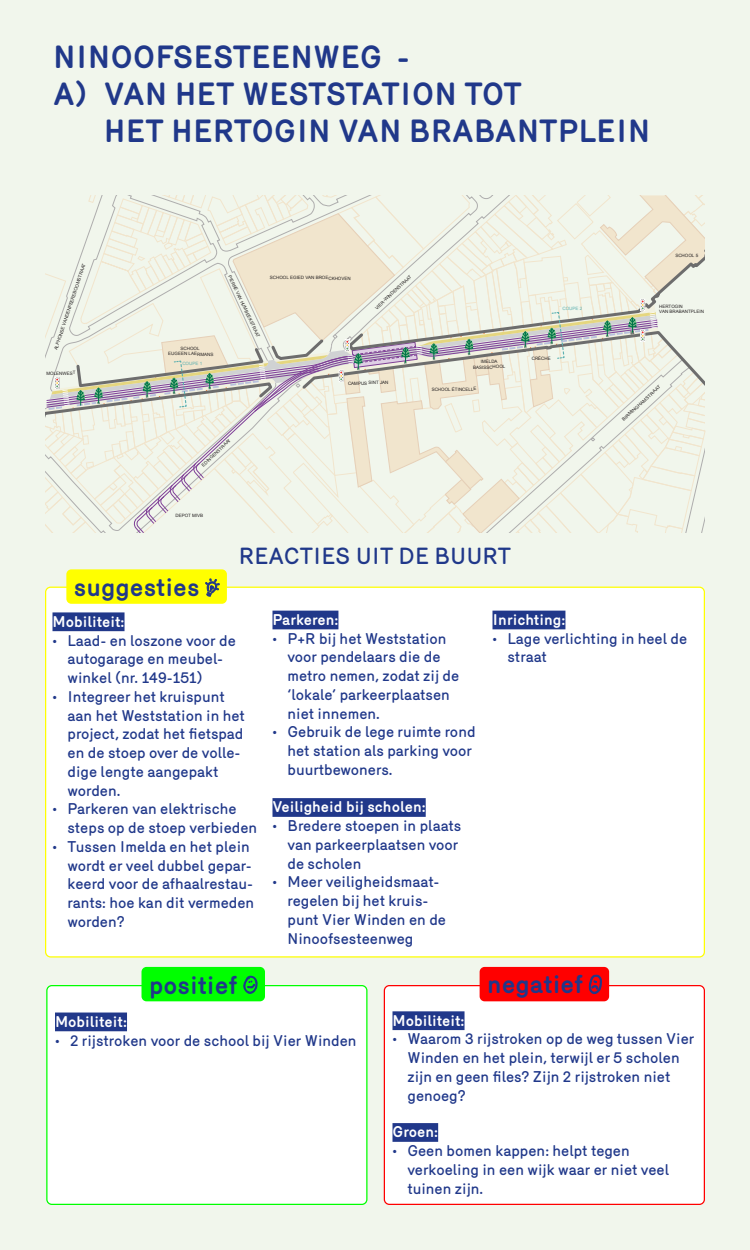
<style>
.page{position:relative;width:750px;height:1250px;background:#f1f6ec}
.page>*{position:absolute;margin:0;border:0;box-sizing:border-box;transform-origin:0 0}
.t1{font:700 31px "Mercury";color:#20388a}
.t2{font:700 31px "Mercury";letter-spacing:-.025em;color:#20388a}
.t3{font:700 25px "Mercury";color:#20388a}
.t4{font:500 22.5px "Mercury";color:#20388a}
.t5{font:500 15px/18.8px "Mercury";color:#20388a}
.t6{font:700 15px "Mercury";color:#fff}
.t7{font:4.5px/5.4px "Arial";color:#231f20;text-align:center}
.t8{font:4.5px "Arial";color:#231f20;scale:1.07 1}
.t9{font:4.5px "Arial";color:#5bb0b0}
</style>
<div class="page">
<svg style="left:45px;top:195px;width:661px;height:338px"></svg>
<div style="left:47px;top:986px;width:320px;height:218px;background:#fff;border-radius:5px"></div>
<div style="left:55px;top:1013px;width:72px;height:18px;background:#21388a"></div>
<div style="left:46px;top:985px;width:322px;height:220px;border:1px solid #0f0;border-radius:5px"></div>
<div style="left:384px;top:986px;width:320px;height:218px;background:#fff;border-radius:5px"></div>
<div style="left:392px;top:1011px;width:73px;height:19px;background:#21388a"></div>
<div style="left:392px;top:1123px;width:46px;height:19px;background:#21388a"></div>
<div style="left:384px;top:985px;width:321px;height:220px;border:1px solid #f00;border-radius:5px"></div>
<div style="left:46px;top:587px;width:658px;height:370px;background:#fff;border-radius:5px"></div>
<div style="left:52px;top:612px;width:73px;height:19px;background:#21388a"></div>
<div style="left:272px;top:611px;width:66px;height:18px;background:#21388a"></div>
<div style="left:272px;top:798px;width:154px;height:19px;background:#21388a"></div>
<div style="left:492px;top:611px;width:73px;height:18px;background:#21388a"></div>
<div style="left:142px;top:967px;width:123px;height:34px;background:#0f0;border-radius:5px"></div>
<svg style="left:243px;top:975px;width:15px;height:19px"></svg>
<div style="left:480px;top:967px;width:129px;height:34px;background:#f00;border-radius:5px"></div>
<svg style="left:589px;top:975px;width:13px;height:19px"></svg>
<div style="left:66px;top:569px;width:161px;height:35px;background:#ff0;border-radius:5px"></div>
<svg style="left:205px;top:579px;width:14px;height:17px"></svg>
<h1 class="t1" style="left:53px;top:38px;width:358px">NINOOFSESTEENWEG -</h1>
<h1 class="t2" style="left:53px;top:76px;width:470px">A) VAN HET WESTSTATION TOT</h1>
<h1 class="t1" style="left:104px;top:113px;width:548px">HET HERTOGIN VAN BRABANTPLEIN</h1>
<p class="t7" style="left:53px;top:349px;width:92px;rotate:-72deg">ALPHONSE VANDENPEEREBOOMSTRAAT</p>
<p class="t7" style="left:232px;top:274px;width:69px;rotate:65deg">PIERRE VAN HUMBEEKSTRAAT</p>
<p class="t7" style="left:270px;top:274px;width:82px;rotate:1deg">SCHOOL EGIED VAN BROECKHOVEN</p>
<p class="t7" style="left:168px;top:345px;width:47px;rotate:1deg">SCHOOL<br>EUGEEN LAERMANS</p>
<p class="t9" style="left:182px;top:360px;width:21px;rotate:1deg">COUPE 1</p>
<p class="t7" style="left:46px;top:371px;width:31px;rotate:-1deg">MOLENWEST</p>
<p class="t7" style="left:374px;top:306px;width:49px;rotate:-43deg">VIER-WINDENSTRAAT</p>
<p class="t7" style="left:473px;top:359px;width:34px;rotate:-1deg">IMELDA<br>BASISSCHOOL</p>
<p class="t9" style="left:563px;top:306px;width:21px;rotate:1deg">COUPE 2</p>
<p class="t7" style="left:532px;top:356px;width:21px;rotate:-1deg">CRÈCHE</p>
<p class="t7" style="left:675px;top:253px;width:24px;rotate:1deg">SCHOOL 5</p>
<p class="t7" style="left:659px;top:304px;width:46px;text-align:left">HERTOGIN<br>VAN BRABANTPLEIN</p>
<p class="t7" style="left:201px;top:464px;width:40px;rotate:-43deg">EDINGENSTRAAT</p>
<p class="t7" style="left:348px;top:381px;width:42px;rotate:-1deg">CAMPUS SINT JAN</p>
<p class="t7" style="left:432px;top:387px;width:46px;rotate:-1deg">SCHOOL ÉTINCELLE</p>
<p class="t7" style="left:176px;top:513px;width:29px;rotate:1deg">DEPOT MIVB</p>
<h2 class="t3" style="left:74px;top:573px;width:127px">suggesties</h2>
<h3 class="t4" style="left:239px;top:543px;width:274px">REACTIES UIT DE BUURT</h3>
<p class="t8" style="left:621px;top:417px;width:48px;rotate:-42deg">BIRMINGHAMSTRAAT</p>
<p class="t6" style="left:52px;top:613px;width:74px">Mobiliteit:</p>
<p class="t5" style="left:68px;top:631px;width:170px;text-indent:-15px">• Laad- en loszone voor de autogarage en meubel&shy;winkel (nr. 149-151)</p>
<p class="t5" style="left:68px;top:687px;width:179px;text-indent:-15px">• Integreer het kruispunt aan het Weststation in het project, zodat het fietspad en de stoep over de volle&shy;dige lengte aangepakt worden.</p>
<p class="t5" style="left:68px;top:799px;width:191px;text-indent:-15px">• Parkeren van elektrische steps op de stoep verbieden</p>
<p class="t5" style="left:68px;top:837px;width:188px;text-indent:-15px">• Tussen Imelda en het plein wordt er veel dubbel gepar&shy;keerd voor de afhaalrestau&shy;rants: hoe kan dit vermeden worden?</p>
<p class="t6" style="left:272px;top:611px;width:67px">Parkeren:</p>
<p class="t5" style="left:288px;top:629px;width:173px;text-indent:-15px">• P+R bij het Weststation voor pendelaars die de metro nemen, zodat zij de ‘lokale’ parkeerplaatsen niet innemen.</p>
<p class="t5" style="left:288px;top:723px;width:190px;text-indent:-15px">• Gebruik de lege ruimte rond het station als parking voor buurtbewoners.</p>
<p class="t6" style="left:272px;top:798px;width:155px">Veiligheid bij scholen:</p>
<p class="t5" style="left:288px;top:816px;width:175px;text-indent:-15px">• Bredere stoepen in plaats van parkeerplaatsen voor de scholen</p>
<p class="t5" style="left:288px;top:873px;width:160px;text-indent:-15px">• Meer veiligheidsmaat&shy;regelen bij het kruis&shy;punt Vier Winden en de<br>Ninoofsesteenweg</p>
<p class="t6" style="left:492px;top:611px;width:74px">Inrichting:</p>
<p class="t5" style="left:508px;top:629px;width:181px;text-indent:-15px">• Lage verlichting in heel de straat</p>
<h2 class="t3" style="left:149px;top:970px;width:90px">positief</h2>
<h2 class="t3" style="left:487px;top:970px;width:98px">negatief</h2>
<p class="t6" style="left:55px;top:1013px;width:74px">Mobiliteit:</p>
<p class="t5" style="left:55px;top:1031px;width:303px">• 2 rijstroken voor de school bij Vier Winden</p>
<p class="t6" style="left:392px;top:1012px;width:74px">Mobiliteit:</p>
<p class="t5" style="left:408px;top:1030px;width:288px;text-indent:-15px">• Waarom 3 rijstroken op de weg tussen Vier<br>Winden en het plein, terwijl er 5 scholen zijn en geen files? Zijn 2 rijstroken niet genoeg?</p>
<p class="t6" style="left:392px;top:1123px;width:47px">Groen:</p>
<p class="t5" style="left:408px;top:1141px;width:263px;text-indent:-15px">• Geen bomen kappen: helpt tegen verkoeling in een wijk waar er niet veel tuinen zijn.</p>
</div>
